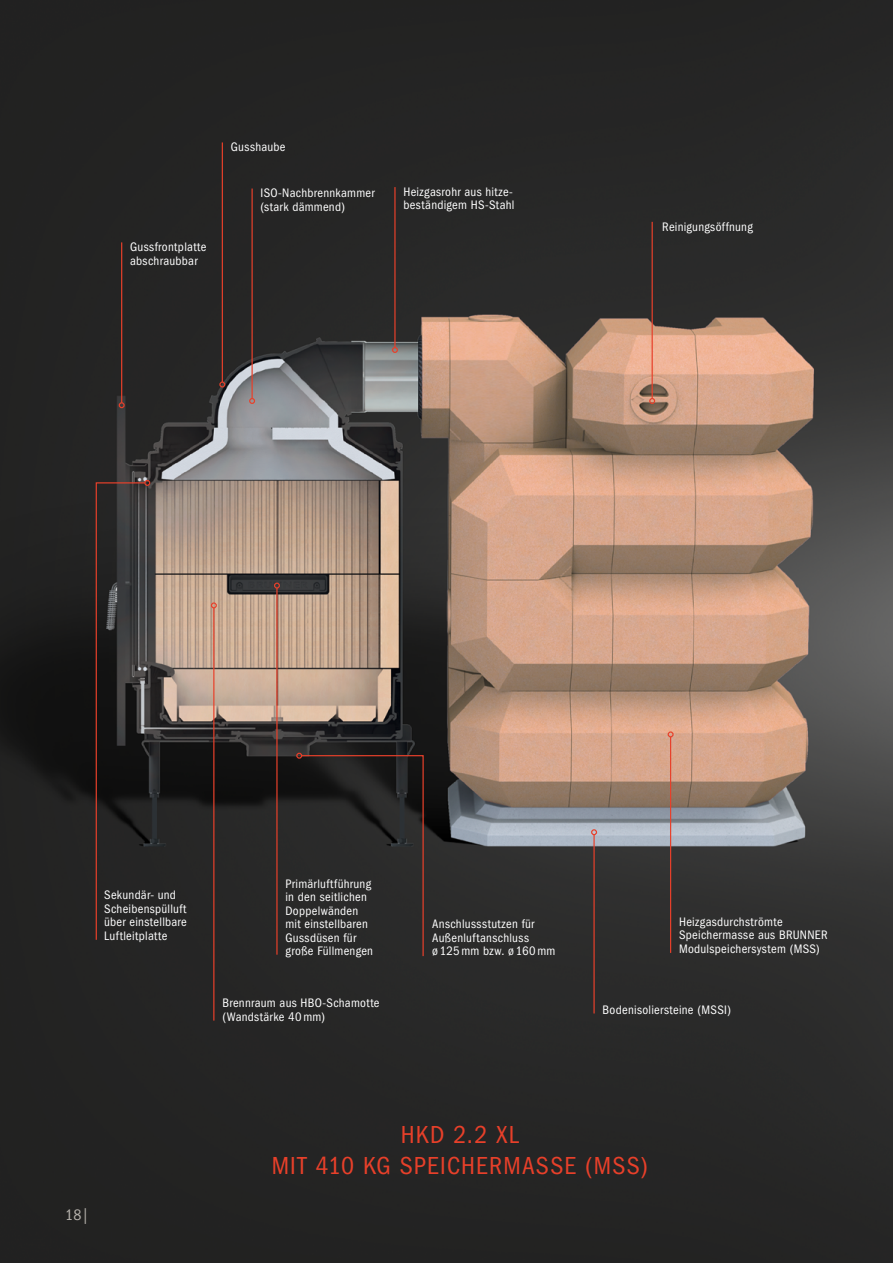
<style>
.page{position:relative;width:893px;height:1263px;background:#fff}
.page>*{position:absolute;margin:0;border:0;box-sizing:border-box;transform-origin:0 0}
.t1{font:condensed 25.5px/30.6px "Franklin Gothic LT Pro";letter-spacing:.045em;color:#e8402a;text-align:center}
.t2{font:condensed 15.75px "Franklin Gothic LT Pro";color:#b5b1ab}
.t3{font:condensed 12.75px/13.5px "Franklin Gothic LT Pro";letter-spacing:.02em;color:#fff}
</style>
<div class="page">
<img style="left:0;top:0;width:893px;height:1263px">
<hr style="left:276px;top:588px;width:2px;height:367px;background:#e8402a">
<svg style="left:274px;top:583px;width:6px;height:6px"></svg>
<hr style="left:394px;top:187px;width:2px;height:161px;background:#e8402a">
<svg style="left:392px;top:347px;width:6px;height:6px"></svg>
<hr style="left:652px;top:222px;width:1px;height:177px;background:#e8402a">
<svg style="left:649px;top:398px;width:6px;height:6px"></svg>
<hr style="left:121px;top:242px;width:1px;height:161px;background:#e8402a">
<svg style="left:119px;top:402px;width:6px;height:6px"></svg>
<svg style="left:95px;top:480px;width:55px;height:461px;background:#2f2b2b"></svg>
<svg style="left:296px;top:753px;width:128px;height:204px;background:#292726"></svg>
<hr style="left:251px;top:189px;width:2px;height:210px;background:#e8402a">
<svg style="left:249px;top:398px;width:6px;height:6px"></svg>
<hr style="left:222px;top:142px;width:1px;height:240px;background:#e8402a">
<svg style="left:219px;top:381px;width:6px;height:6px"></svg>
<hr style="left:213px;top:608px;width:1px;height:412px;background:#e8402a">
<svg style="left:211px;top:602px;width:6px;height:6px"></svg>
<hr style="left:593px;top:835px;width:2px;height:178px;background:#e8402a">
<svg style="left:591px;top:829px;width:6px;height:6px"></svg>
<hr style="left:670px;top:737px;width:1px;height:216px;background:#e8402a">
<svg style="left:668px;top:731px;width:6px;height:6px"></svg>
<p class="t3" style="left:130px;top:240px;width:78px">Gussfrontplatte abschraubbar</p>
<p class="t3" style="left:231px;top:140px;width:56px">Gusshaube</p>
<p class="t3" style="left:261px;top:186px;width:116px">ISO-Nachbrennkammer (stark dämmend)</p>
<p class="t3" style="left:403px;top:185px;width:113px">Heizgasrohr aus hitze&shy;beständigem HS-Stahl</p>
<p class="t3" style="left:662px;top:220px;width:92px">Reinigungsöffnung</p>
<p class="t3" style="left:104px;top:888px;width:84px">Sekundär- und<br>Scheibenspülluft über einstellbare<br>Luftleitplatte</p>
<p class="t3" style="left:285px;top:877px;width:89px">Primärluftführung in den seitlichen<br>Doppelwänden mit einstellbaren<br>Gussdüsen für große Füllmengen</p>
<p class="t3" style="left:222px;top:996px;width:159px">Brennraum aus HBO-Schamotte (Wandstärke 40mm)</p>
<p class="t3" style="left:432px;top:917px;width:125px">Anschlussstutzen für<br>Außenluftanschluss<br>ø 125mm bzw. ø 160mm</p>
<p class="t3" style="left:679px;top:915px;width:150px">Heizgasdurchströmte<br>Speichermasse aus BRUNNER<br>Modulspeichersystem (MSS)</p>
<p class="t3" style="left:603px;top:1003px;width:130px">Bodenisoliersteine (MSSI)</p>
<p class="t2" style="left:65px;top:1206px;width:25px">18|</p>
<h1 class="t1" style="left:272px;top:1119px;width:378px">HKD 2.2 XL<br>MIT 410 KG SPEICHERMASSE (MSS)</h1>
</div>
